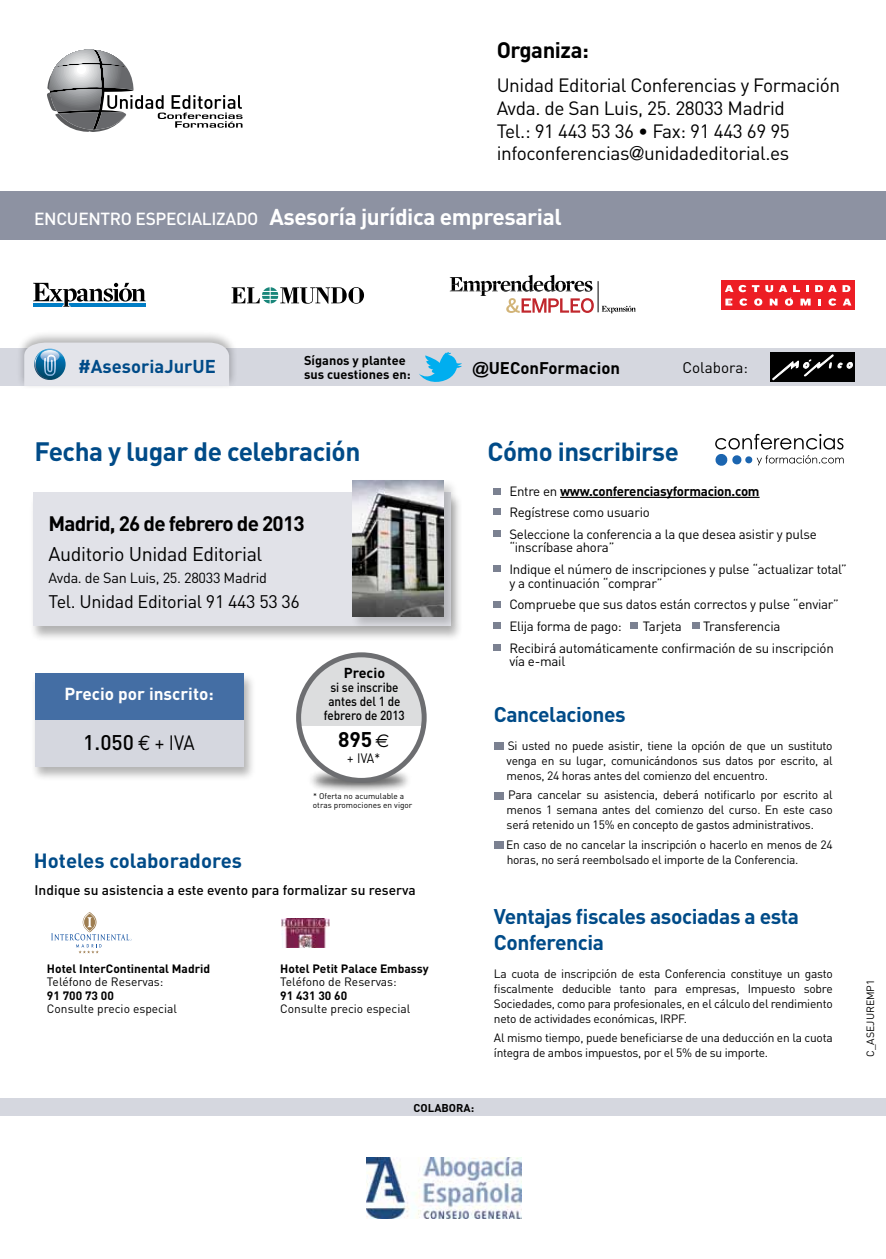
<style>
.page{position:relative;width:886px;height:1259px;background:#fff}
.page>*{position:absolute;margin:0;border:0;box-sizing:border-box;transform-origin:0 0}
.t1{font:700 26.25px "DIN";letter-spacing:-.02em;color:#004b88}
.t2{font:700 25.8px "DIN";letter-spacing:-.02em;color:#004b88}
.t3{font:700 22.65px "DIN";letter-spacing:-.02em;color:#fff}
.t4{font:700 22.2px "DIN";letter-spacing:-.02em;color:#000}
.t5{font:700 21px/25.5px "DIN";letter-spacing:-.02em;color:#004b88}
.t6{font:500 21px "DIN";color:#000}
.t7{font:700 21px "DIN";color:#000}
.t8{font:700 20.7px "DIN";letter-spacing:-.04em;color:#000}
.t9{font:700 20.4px "DIN";color:#004b88}
.t10{font:19.65px "DIN";letter-spacing:-.02em;color:#000}
.t11{font:19.05px/22.8px "DIN";letter-spacing:-.02em;color:#000}
.t12{font:700 18.45px "DIN";color:#004b88}
.t13{font:18px "DIN";letter-spacing:-.02em;color:#000}
.t14{font:700 17.25px "DIN";color:#fff}
.t15{font:700 16.8px "DIN";color:#000}
.t16{font:15.3px "DIN";color:#000}
.t17{font:14.4px "DIN";letter-spacing:-.02em;color:#000}
.t18{font:700 14.25px "DIN";color:#000}
.t19{font:500 13.8px "DIN";color:#000}
.t20{font:13.5px "DIN";color:#000;scale:.9 1}
.t21{font:13.35px/21.8px "DIN";letter-spacing:-.02em;color:#000}
.t22{font:500 13.05px/13.6px "DIN";letter-spacing:-.005em;color:#000;text-align:center;scale:.9 1}
.t23{font:700 12.75px/14.2px "DIN";color:#000}
.t24{font:12px/15px "DIN";letter-spacing:-.02em;color:#000;text-align:justify}
.t25{font:12px "DIN";color:#000}
.t26{font:700 12px "DIN";color:#000}
.t27{font:700 11.25px "DIN";color:#000}
.t28{font:10.5px "DIN";color:#000}
.t29{font:8.25px/9.8px "DIN";color:#000}
.s1{font-family:"Helvetica";font-weight:300}
.s2{font-weight:500;font-size:17.25px}
.s3{font-family:"Gill Sans"}
.s4{font-family:"Euro Mono";font-weight:400}
.s5{font-weight:400;font-size:20.55px}
.s6{font-family:"Euro Sans";font-weight:400;font-size:18.45px}
.s7{font-weight:700}
</style>
<div class="page">
<svg style="left:47px;top:49px;width:196px;height:83px"></svg>
<div style="left:721px;top:280px;width:134px;height:15px;background:#ed1d24"></div>
<div style="left:721px;top:295px;width:134px;height:15px;background:#ed1d24"></div>
<svg style="left:725px;top:285px;width:126px;height:21px"></svg>
<svg style="left:33px;top:283px;width:113px;height:24px"></svg>
<svg style="left:231px;top:287px;width:133px;height:17px"></svg>
<svg style="left:602px;top:306px;width:34px;height:7px"></svg>
<hr style="left:598px;top:281px;width:1px;height:31px;background:#000">
<svg style="left:450px;top:275px;width:144px;height:38px"></svg>
<div style="left:0;top:192px;width:886px;height:48px;background:#8d92a2"></div>
<div style="left:494px;top:743px;width:9px;height:7px;background:#7b8191"></div>
<div style="left:494px;top:792px;width:9px;height:7px;background:#7b8191"></div>
<div style="left:494px;top:841px;width:9px;height:7px;background:#7b8191"></div>
<hr style="left:560px;top:497px;width:199px;height:1px;background:#000">
<div style="left:494px;top:487px;width:7px;height:7px;background:#7b8191"></div>
<div style="left:631px;top:622px;width:7px;height:7px;background:#7b8191"></div>
<div style="left:693px;top:622px;width:7px;height:7px;background:#7b8191"></div>
<div style="left:494px;top:508px;width:7px;height:7px;background:#7b8191"></div>
<div style="left:494px;top:530px;width:7px;height:7px;background:#7b8191"></div>
<div style="left:494px;top:565px;width:7px;height:7px;background:#7b8191"></div>
<div style="left:494px;top:601px;width:7px;height:7px;background:#7b8191"></div>
<div style="left:494px;top:622px;width:7px;height:7px;background:#7b8191"></div>
<div style="left:494px;top:644px;width:7px;height:7px;background:#7b8191"></div>
<svg style="left:715px;top:434px;width:129px;height:32px"></svg>
<img style="left:281px;top:918px;width:48px;height:29px">
<svg style="left:51px;top:912px;width:81px;height:41px"></svg>
<div style="left:307px;top:767px;width:105px;height:26px;background:#000;opacity:.75"></div>
<svg style="left:314px;top:776px;width:90px;height:9px"></svg>
<div style="left:299px;top:655px;width:125px;height:125px;background:#fff;border-radius:50%"></div>
<svg style="left:300px;top:656px;width:121px;height:70px;background:#d8d9da"></svg>
<div style="left:296px;top:652px;width:131px;height:131px;border:5px solid #6d6e71;border-radius:50%"></div>
<div style="left:29px;top:492px;width:434px;height:149px;background:#000;opacity:.3"></div>
<div style="left:33px;top:492px;width:418px;height:134px;background:#e1e2e8"></div>
<div style="left:350px;top:478px;width:108px;height:152px;background:#000;opacity:.2"></div>
<img style="left:352px;top:480px;width:92px;height:136px">
<div style="left:0;top:348px;width:886px;height:38px;background:#d5d7df"></div>
<div style="left:16px;top:330px;width:222px;height:60px;background:#000;opacity:.3"></div>
<div style="left:770px;top:352px;width:85px;height:30px;background:#000"></div>
<svg style="left:772px;top:354px;width:81px;height:27px"></svg>
<svg style="left:24px;top:342px;width:205px;height:44px"></svg>
<svg style="left:419px;top:352px;width:43px;height:30px"></svg>
<div style="left:31px;top:672px;width:225px;height:110px;background:#000;opacity:.3"></div>
<div style="left:35px;top:673px;width:208px;height:46px;background:#446ea4"></div>
<div style="left:35px;top:719px;width:208px;height:47px;background:#d5d7df"></div>
<div style="left:0;top:1098px;width:886px;height:18px;background:#d5d7df"></div>
<img style="left:366px;top:1157px;width:155px;height:62px">
<h3 class="t4" style="left:497px;top:36px;width:94px">Organiza:</h3>
<h3 class="t11" style="left:497px;top:73px;width:345px">Unidad Editorial Conferencias y Formación Avda. de San Luis, 25. 28033 Madrid<br>Tel.: 91 443 53 36 • Fax: 91 443 69 95 infoconferencias<span class="s1">@</span>unidadeditorial.es</h3>
<h3 class="t3" style="left:34px;top:202px;width:529px"><span class="s2">ENCUENTRO ESPECIALIZADO</span> Asesoría jurídica empresarial</h3>
<p class="t23" style="left:304px;top:352px;width:108px">Síganos y plantee sus cuestiones en:</p>
<h3 class="t12" style="left:78px;top:354px;width:139px">#AsesoriaJurUE</h3>
<h3 class="t15" style="left:472px;top:356px;width:149px"><span class="s3">@</span>UEConFormacion</h3>
<p class="t16" style="left:682px;top:358px;width:67px">Colabora:</p>
<h1 class="t1" style="left:35px;top:434px;width:327px">Fecha y lugar de celebración</h1>
<h3 class="t8" style="left:49px;top:510px;width:257px">Madrid, 26 de febrero de 2013</h3>
<h3 class="t10" style="left:49px;top:541px;width:215px">Auditorio Unidad Editorial</h3>
<p class="t17" style="left:49px;top:568px;width:220px">Avda. de San Luis, 25. 28033 Madrid</p>
<h3 class="t13" style="left:49px;top:591px;width:253px">Tel. Unidad Editorial 91 443 53 36</h3>
<h3 class="t14" style="left:64px;top:683px;width:151px">Precio por inscrito:</h3>
<h3 class="t6" style="left:83px;top:729px;width:113px">1.050 <span class="s4">e</span> <span class="s5">+ IVA</span></h3>
<h3 class="t9" style="left:34px;top:847px;width:210px">Hoteles colaboradores</h3>
<p class="t18" style="left:344px;top:664px;width:43px">Precio</p>
<p class="t22" style="left:324px;top:680px;width:91px">si se inscribe antes del 1 de febrero de 2013</p>
<h3 class="t7" style="left:338px;top:725px;width:53px">895 <span class="s6">e</span></h3>
<p class="t20" style="left:347px;top:749px;width:38px">+ IVA*</p>
<p class="t29" style="left:313px;top:790px;width:101px">* Oferta no acumulable a otras promociones en vigor</p>
<p class="t19" style="left:35px;top:881px;width:383px">Indique su asistencia a este evento para formalizar su reserva</p>
<p class="t26" style="left:47px;top:960px;width:165px">Hotel InterContinental Madrid</p>
<p class="t25" style="left:47px;top:974px;width:118px">Teléfono de Reservas:</p>
<p class="t26" style="left:47px;top:987px;width:68px">91 700 73 00</p>
<p class="t25" style="left:47px;top:1001px;width:132px">Consulte precio especial</p>
<p class="t26" style="left:280px;top:960px;width:150px">Hotel Petit Palace Embassy</p>
<p class="t25" style="left:280px;top:974px;width:118px">Teléfono de Reservas:</p>
<p class="t26" style="left:280px;top:987px;width:68px">91 431 30 60</p>
<p class="t25" style="left:280px;top:1001px;width:132px">Consulte precio especial</p>
<h2 class="t2" style="left:488px;top:434px;width:193px">Cómo inscribirse</h2>
<p class="t21" style="left:509px;top:479px;width:309px">Entre en <span class="s7">www.conferenciasyformacion.com<br></span>Regístrese como usuario<br>Seleccione la conferencia a la que desea asistir y pulse</p>
<p class="t21" style="left:509px;top:536px;width:339px">“inscríbase ahora”<br>Indique el número de inscripciones y pulse “actualizar total”</p>
<p class="t21" style="left:509px;top:571px;width:331px">y a continuación “comprar”<br>Compruebe que sus datos están correctos y pulse “enviar”<br>Elija forma de pago:</p>
<p class="t21" style="left:509px;top:615px;width:326px;text-indent:194px">Transferencia<br>Recibirá automáticamente confirmación de su inscripción</p>
<p class="t21" style="left:509px;top:650px;width:57px">vía e-mail</p>
<p class="t21" style="left:643px;top:615px;width:40px">Tarjeta</p>
<h3 class="t5" style="left:494px;top:701px;width:133px">Cancelaciones</h3>
<p class="t24" style="left:507px;top:738px;width:327px">Si usted no puede asistir, tiene la opción de que un sustituto venga en su lugar, comunicándonos sus datos por escrito, al menos, 24 horas antes del comienzo del encuentro.</p>
<p class="t24" style="left:507px;top:787px;width:328px">Para cancelar su asistencia, deberá notificarlo por escrito al menos 1 semana antes del comienzo del curso. En este caso será retenido un 15% en concepto de gastos administrativos.</p>
<p class="t24" style="left:506px;top:836px;width:328px">En caso de no cancelar la inscripción o hacerlo en menos de 24 horas, no será reembolsado el importe de la Conferencia.</p>
<h3 class="t5" style="left:494px;top:903px;width:307px">Ventajas fiscales asociadas a esta<br>Conferencia</h3>
<p class="t24" style="left:494px;top:965px;width:340px">La cuota de inscripción de esta Conferencia constituye un gasto fiscalmente deducible tanto para empresas, Impuesto sobre Sociedades, como para profesionales, en el cálculo del rendimiento neto de actividades económicas, IRPF.</p>
<p class="t24" style="left:494px;top:1029px;width:340px">Al mismo tiempo, puede beneficiarse de una deducción en la cuota íntegra de ambos impuestos, por el 5% de su importe.</p>
<p class="t27" style="left:414px;top:1100px;width:62px">COLABORA:</p>
<p class="t28" style="left:864px;top:1057px;width:79px;rotate:-90deg">C_ASEJUREMP1</p>
</div>
